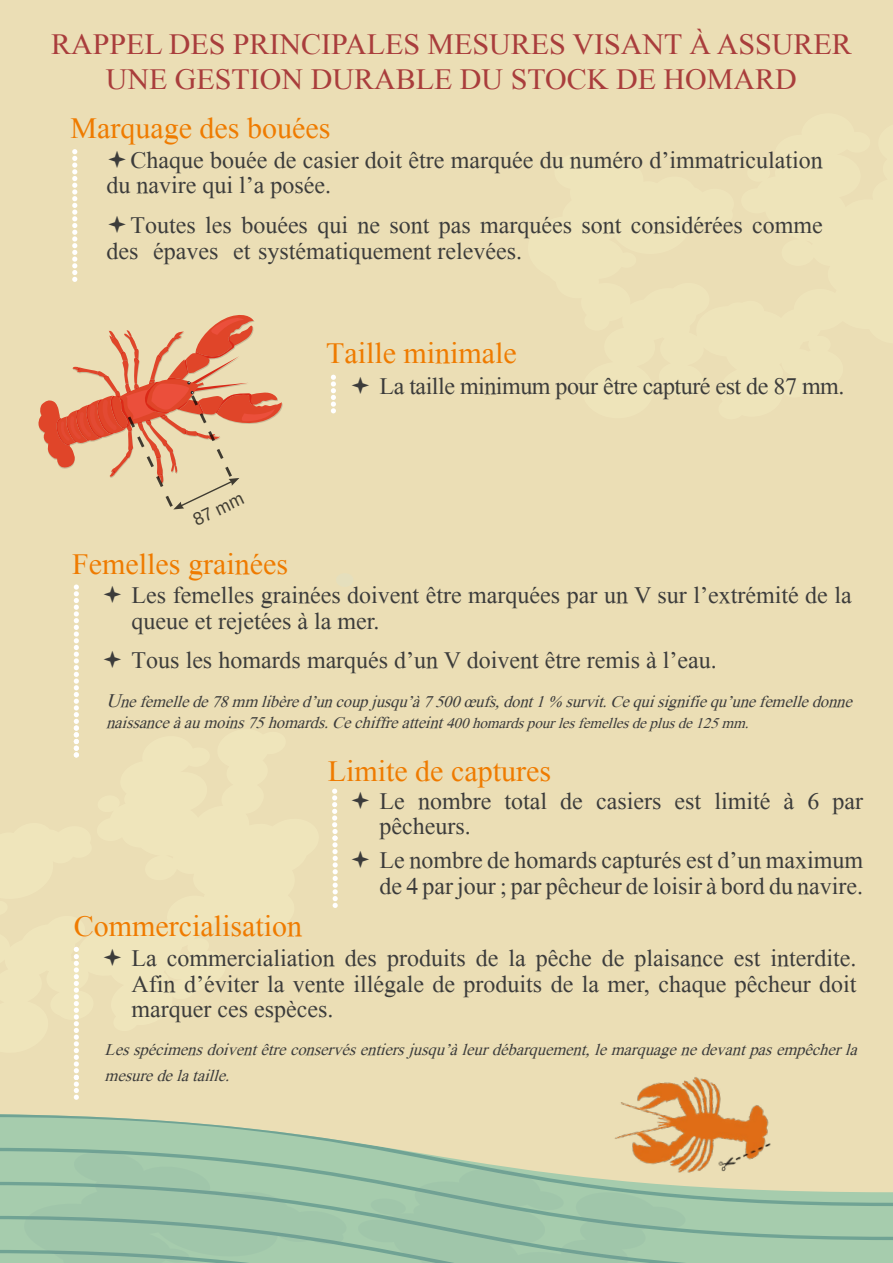
<style>
.page{position:relative;width:893px;height:1263px;background:#ebdeb5}
.page>*{position:absolute;margin:0;border:0;box-sizing:border-box;transform-origin:0 0}
.t1{font:30px "Mongolian Baiti";color:#ef7b00}
.t2{font:30px/34.5px "Mongolian Baiti";color:#a93d3c;text-align:center}
.t3{font:24px/25.5px "Mongolian Baiti";color:#3c3c3b}
.t4{font:24px "Mongolian Baiti";letter-spacing:-.02em;color:#3c3c3b}
.t5{font:18px "Liberation Sans";color:#020203}
.t6{font:italic 16.5px/25.5px "Mongolian Baiti";letter-spacing:-.005em;color:#3c3c3b}
.s1{font-size:19.5px}
.s2{font-size:15px}
</style>
<div class="page">
<svg style="left:0;top:1114px;width:388px;height:34px;fill:#a6ccad"></svg>
<svg style="left:0;top:1148px;width:406px;height:34px;background:#9dc5a8"></svg>
<svg style="left:0;top:1182px;width:893px;height:34px;background:#a9c9ab"></svg>
<svg style="left:0;top:1216px;width:893px;height:47px;background:#a1c8ab"></svg>
<svg style="left:19px;top:1151px;width:681px;height:112px;background:#a0c5a9"></svg>
<svg style="left:331px;top:375px;width:5px;height:38px"></svg>
<svg style="left:72px;top:149px;width:5px;height:133px"></svg>
<svg style="left:74px;top:584px;width:5px;height:173px"></svg>
<img style="left:599px;top:1077px;width:203px;height:117px">
<svg style="left:38px;top:315px;width:245px;height:195px"></svg>
<svg style="left:74px;top:947px;width:5px;height:153px"></svg>
<svg style="left:332px;top:789px;width:6px;height:119px"></svg>
<p class="t2" style="left:51px;top:27px;width:802px">RAPPEL DES PRINCIPALES MESURES VISANT À ASSURER<br>UNE GESTION DURABLE DU STOCK DE HOMARD</p>
<p class="t1" style="left:70px;top:112px;width:261px">Marquage des bouées</p>
<p class="t3" style="left:106px;top:147px;width:718px;text-indent:24px">Chaque bouée de casier doit être marquée du numéro d’immatriculation du navire qui l’a posée.</p>
<p class="t3" style="left:106px;top:213px;width:718px;text-indent:24px">Toutes les bouées qui ne sont pas marquées sont considérées comme des épaves et systématiquement relevées.</p>
<p class="t1" style="left:326px;top:337px;width:192px">Taille minimale</p>
<p class="t5" style="left:189px;top:510px;width:56px;rotate:-25deg">87 mm</p>
<p class="t1" style="left:72px;top:548px;width:217px">Femelles grainées</p>
<p class="t4" style="left:379px;top:373px;width:466px">La taille minimum pour être capturé est de 87 mm.</p>
<p class="t3" style="left:132px;top:583px;width:722px">Les femelles grainées doivent être marquées par un V sur l’extrémité de la queue et rejetées à la mer.</p>
<p class="t3" style="left:132px;top:648px;width:587px">Tous les homards marqués d’un V doivent être remis à l’eau.</p>
<p class="t6" style="left:106px;top:691px;width:752px;line-height:21px"><span class="s1">U</span>nefemellede78mm libèred’uncoup jusqu’à7500œufs,dont1 % survit.Cequisignifiequ’unefemelledonne naissanceàaumoins75homards.Cechiffreatteint<span class="s2">400homardsp ourlesfemellesdep lusde125mm.</span></p>
<p class="t1" style="left:328px;top:755px;width:225px">Limite de captures</p>
<p class="t1" style="left:74px;top:910px;width:230px">Commercialisation</p>
<p class="t3" style="left:379px;top:788px;width:485px">Le nombre total de casiers est limité à 6 par pêcheurs.</p>
<p class="t3" style="left:379px;top:848px;width:485px">Le nombre de homards capturés est d’un maximum de 4 par jour ; par pêcheur de loisir à bord du navire.</p>
<p class="t3" style="left:132px;top:945px;width:726px;text-align:justify">La commercialiation des produits de la pêche de plaisance est interdite.<br>Afin d’éviter la vente illégale de produits de la mer, chaque pêcheur doit marquer ces espèces.</p>
<p class="t6" style="left:105px;top:1037px;width:759px">Lessp écimensdoiventêtreconservésentiersjusqu’àleurdébarquement,lemarquagenedevantp asemp êcherla mesuredelataille.</p>
</div>
